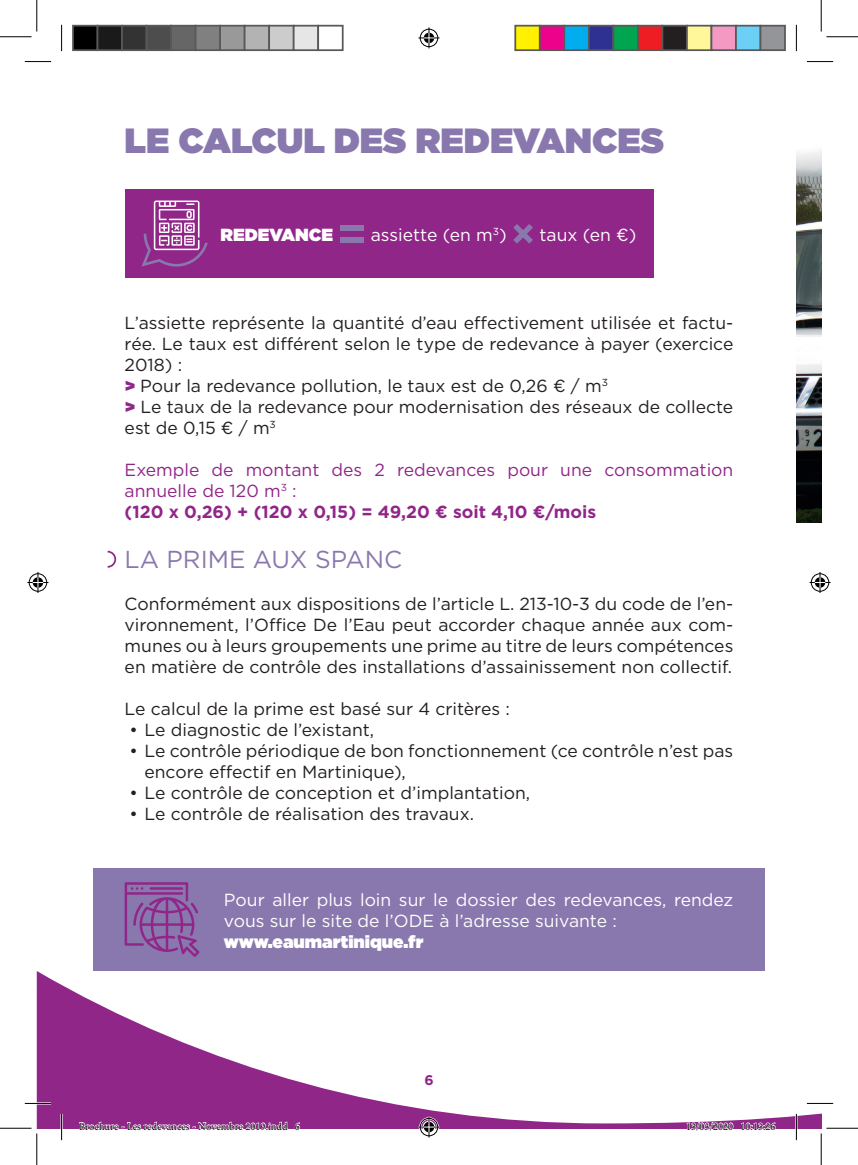
<style>
.page{position:relative;width:858px;height:1165px;background:#fff}
.page>*{position:absolute;margin:0;border:0;box-sizing:border-box;transform-origin:0 0}
.t1{font:900 35px "Gotham";color:#8978ae}
.t2{font:24.5px "Gotham";color:#8978ae}
.t3{font:17.5px/21px "Gotham";color:#231f20}
.t4{font:17.5px/21px "Gotham";color:#fff}
.t5{font:17.5px/21px "Gotham";color:#912689}
.t6{font:900 17.5px "Gotham";color:#fff}
.t7{font:700 14px "Gotham";color:#912689}
.t8{font:10.5px "Minion Pro";color:#000}
.s1{font-weight:900;color:#912689}
.s2{font-weight:700}
</style>
<div class="page">
<svg style="left:37px;top:971px;width:635px;height:157px"></svg>
<div style="left:125px;top:189px;width:528px;height:89px;background:#912689"></div>
<svg style="left:141px;top:201px;width:67px;height:66px"></svg>
<div style="left:340px;top:225px;width:24px;height:6px;background:#8978ae"></div>
<div style="left:340px;top:237px;width:24px;height:5px;background:#8978ae"></div>
<svg style="left:513px;top:224px;width:20px;height:20px"></svg>
<svg style="left:107px;top:550px;width:10px;height:18px"></svg>
<div style="left:93px;top:868px;width:671px;height:103px;background:#8978ae"></div>
<svg style="left:125px;top:882px;width:74px;height:75px"></svg>
<img style="left:796px;top:51px;width:25px;height:471px">
<hr style="left:806px;top:60px;width:26px;height:3px;background:#fff">
<hr style="left:25px;top:1102px;width:26px;height:2px;background:#fff">
<hr style="left:60px;top:1114px;width:3px;height:26px;background:#fff">
<svg style="left:25px;top:61px;width:26px;height:1px"></svg>
<svg style="left:806px;top:61px;width:26px;height:1px"></svg>
<svg style="left:25px;top:1103px;width:26px;height:1px"></svg>
<svg style="left:61px;top:25px;width:1px;height:26px"></svg>
<svg style="left:61px;top:1114px;width:1px;height:26px"></svg>
<svg style="left:795px;top:25px;width:1px;height:26px"></svg>
<hr style="left:0;top:36px;width:32px;height:1px;background:#000">
<hr style="left:826px;top:36px;width:31px;height:1px;background:#000">
<hr style="left:0;top:1128px;width:32px;height:1px;background:#000">
<hr style="left:826px;top:1128px;width:31px;height:1px;background:#000">
<hr style="left:36px;top:0;width:1px;height:32px;background:#000">
<hr style="left:36px;top:1133px;width:1px;height:32px;background:#000">
<hr style="left:820px;top:0;width:1px;height:32px;background:#000">
<hr style="left:820px;top:1133px;width:1px;height:32px;background:#000">
<svg style="left:418px;top:27px;width:21px;height:21px"></svg>
<svg style="left:418px;top:1116px;width:21px;height:21px"></svg>
<svg style="left:27px;top:572px;width:21px;height:21px"></svg>
<svg style="left:809px;top:572px;width:21px;height:21px"></svg>
<div style="left:73px;top:26px;width:24px;height:24px;background:#000"></div>
<div style="left:72px;top:25px;width:26px;height:26px;border:2px solid #595959"></div>
<div style="left:97px;top:26px;width:25px;height:24px;background:#1a1a1a"></div>
<div style="left:97px;top:25px;width:26px;height:26px;border:2px solid #595959"></div>
<div style="left:122px;top:26px;width:24px;height:24px;background:#333"></div>
<div style="left:121px;top:25px;width:26px;height:26px;border:2px solid #595959"></div>
<div style="left:146px;top:26px;width:25px;height:24px;background:#4d4d4d"></div>
<div style="left:146px;top:25px;width:26px;height:26px;border:2px solid #595959"></div>
<div style="left:171px;top:26px;width:24px;height:24px;background:#666"></div>
<div style="left:170px;top:25px;width:26px;height:26px;border:2px solid #595959"></div>
<div style="left:195px;top:26px;width:25px;height:24px;background:#808080"></div>
<div style="left:195px;top:25px;width:26px;height:26px;border:2px solid #595959"></div>
<div style="left:220px;top:26px;width:24px;height:24px;background:#999"></div>
<div style="left:219px;top:25px;width:26px;height:26px;border:2px solid #595959"></div>
<div style="left:244px;top:26px;width:25px;height:24px;background:#b3b3b3"></div>
<div style="left:244px;top:25px;width:26px;height:26px;border:2px solid #595959"></div>
<div style="left:269px;top:26px;width:24px;height:24px;background:#ccc"></div>
<div style="left:268px;top:25px;width:26px;height:26px;border:2px solid #595959"></div>
<div style="left:293px;top:26px;width:25px;height:24px;background:#e6e6e6"></div>
<div style="left:293px;top:25px;width:26px;height:26px;border:2px solid #595959"></div>
<div style="left:317px;top:25px;width:26px;height:26px;border:2px solid #595959"></div>
<div style="left:515px;top:26px;width:24px;height:24px;background:#fff101"></div>
<div style="left:514px;top:25px;width:26px;height:26px;border:2px solid #595959"></div>
<div style="left:539px;top:26px;width:25px;height:24px;background:#ed028c"></div>
<div style="left:538px;top:25px;width:27px;height:26px;border:2px solid #595959"></div>
<div style="left:564px;top:26px;width:24px;height:24px;background:#00aeef"></div>
<div style="left:563px;top:25px;width:26px;height:26px;border:2px solid #595959"></div>
<div style="left:588px;top:26px;width:25px;height:24px;background:#2e3092"></div>
<div style="left:587px;top:25px;width:27px;height:26px;border:2px solid #595959"></div>
<div style="left:613px;top:26px;width:24px;height:24px;background:#00a54f"></div>
<div style="left:612px;top:25px;width:26px;height:26px;border:2px solid #595959"></div>
<div style="left:637px;top:26px;width:25px;height:24px;background:#ee1d23"></div>
<div style="left:636px;top:25px;width:27px;height:26px;border:2px solid #595959"></div>
<div style="left:662px;top:26px;width:24px;height:24px;background:#231f20"></div>
<div style="left:661px;top:25px;width:26px;height:26px;border:2px solid #595959"></div>
<div style="left:686px;top:26px;width:25px;height:24px;background:#fff79a"></div>
<div style="left:685px;top:25px;width:27px;height:26px;border:2px solid #595959"></div>
<div style="left:711px;top:26px;width:24px;height:24px;background:#f499c2"></div>
<div style="left:710px;top:25px;width:26px;height:26px;border:2px solid #595959"></div>
<div style="left:735px;top:26px;width:25px;height:24px;background:#6bcff6"></div>
<div style="left:734px;top:25px;width:27px;height:26px;border:2px solid #595959"></div>
<div style="left:760px;top:26px;width:24px;height:24px;background:#939598"></div>
<div style="left:759px;top:25px;width:26px;height:26px;border:2px solid #595959"></div>
<svg style="left:79px;top:1121px;width:209px;height:8px"></svg>
<svg style="left:294px;top:1122px;width:6px;height:7px"></svg>
<svg style="left:672px;top:1102px;width:160px;height:38px"></svg>
<h1 class="t1" style="left:125px;top:115px;width:540px">LE CALCUL DES REDEVANCES</h1>
<p class="t6" style="left:220px;top:222px;width:114px">REDEVANCE</p>
<p class="t4" style="left:371px;top:224px;width:137px">assiette (en m<sup>3</sup>)</p>
<p class="t4" style="left:539px;top:224px;width:98px">taux (en €)</p>
<p class="t3" style="left:125px;top:311px;width:610px">L’assiette représente la quantité d’eau effectivement utilisée et factu&shy;rée. Le taux est différent selon le type de redevance à payer (exercice 2018) :<br><span class="s1">&gt;</span> Pour la redevance pollution, le taux est de 0,26 € / m<sup>3<br></sup><span class="s1">&gt;</span> Le taux de la redevance pour modernisation des réseaux de collecte est de 0,15 € / m<sup>3</sup></p>
<p class="t5" style="left:125px;top:458px;width:610px">Exemple de montant des 2 redevances pour une consommation annuelle de 120 m<sup>3</sup> :<br><span class="s2">(120 x 0,26) + (120 x 0,15) = 49,20 € soit 4,10 €/mois</span></p>
<h2 class="t2" style="left:125px;top:544px;width:279px">LA PRIME AUX SPANC</h2>
<p class="t3" style="left:125px;top:593px;width:610px;text-align:justify">Conformément aux dispositions de l’article L. 213-10-3 du code de l’en&shy;vironnement, l’Office De l’Eau peut accorder chaque année aux com&shy;munes ou à leurs groupements une prime au titre de leurs compétences en matière de contrôle des installations d’assainissement non collectif.</p>
<p class="t3" style="left:125px;top:698px;width:386px">Le calcul de la prime est basé sur 4 critères :</p>
<p class="t3" style="left:130px;top:719px;width:246px">• Le diagnostic de l’existant,</p>
<p class="t3" style="left:144px;top:740px;width:590px;text-indent:-15px">• Le contrôle périodique de bon fonctionnement (ce contrôle n’est pas encore effectif en Martinique),</p>
<p class="t3" style="left:130px;top:782px;width:402px">• Le contrôle de conception et d’implantation,</p>
<p class="t3" style="left:130px;top:803px;width:346px">• Le contrôle de réalisation des travaux.</p>
<p class="t4" style="left:224px;top:888px;width:510px">Pour aller plus loin sur le dossier des redevances, rendez vous sur le site de l’ODE à l’adresse suivante :</p>
<p class="t6" style="left:224px;top:929px;width:201px">www.eaumartinique.fr</p>
<p class="t7" style="left:424px;top:1070px;width:11px">6</p>
<p class="t8" style="left:79px;top:1119px;width:222px">Brochure - Les redevances - Novembre 2019.indd 6</p>
<p class="t8" style="left:685px;top:1119px;width:91px">13/03/2020 10:13:26</p>
</div>
